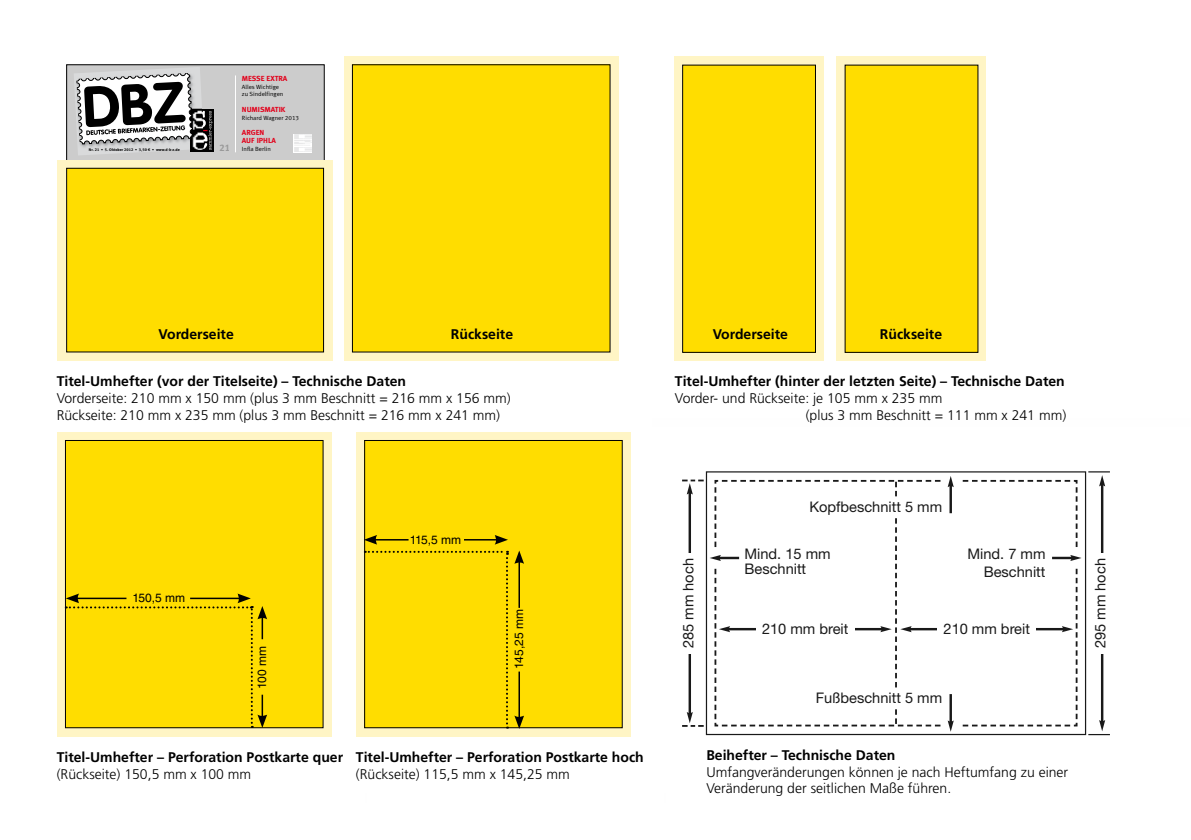
<style>
.page{position:relative;width:1191px;height:840px;background:#fff}
.page>*{position:absolute;margin:0;border:0;box-sizing:border-box;transform-origin:0 0}
.t1{font:14.6px/14.6px "Helvetica Neue";color:#191919}
.t2{font:300 14px/16.8px "Frutiger LT Std";color:#000}
.t3{font:700 14px "Frutiger LT Std";color:#000}
.t4{font:12px "Helvetica LT Std";color:#000}
.t5{font:7.4px/7.8px "Meta Bold LF";color:#e2001a;scale:1.05 1}
.t6{font:6px/7.8px "Meta Normal LF";color:#000;scale:1.05 1}
.t7{font:3.8px "Meta Bold LF";color:#000;scale:1.05 1}
.s1{font-family:"Meta Bold LF";font-size:9.6px;color:#999}
</style>
<div class="page">
<div style="left:67px;top:65px;width:257px;height:99px;background:#ccc"></div>
<div style="left:190px;top:109px;width:24px;height:42px;background:#000"></div>
<img style="left:74px;top:67px;width:128px;height:88px">
<svg style="left:76px;top:73px;width:136px;height:77px"></svg>
<hr style="left:235px;top:75px;width:1px;height:77px;background:#fff">
<svg style="left:293px;top:134px;width:18px;height:18px"></svg>
<img style="left:294px;top:135px;width:17px;height:17px">
<div style="left:66px;top:64px;width:259px;height:105px;border:1px solid #000"></div>
<div style="left:344px;top:56px;width:274px;height:304px;background:#fff5c5"></div>
<div style="left:57px;top:160px;width:275px;height:200px;background:#fff5c5"></div>
<div style="left:67px;top:168px;width:256px;height:184px;background:#fd0"></div>
<div style="left:66px;top:168px;width:258px;height:184px;border:1px solid #000"></div>
<div style="left:352px;top:65px;width:258px;height:287px;background:#fd0"></div>
<div style="left:674px;top:57px;width:149px;height:304px;background:#fff5c5"></div>
<div style="left:682px;top:65px;width:133px;height:287px;background:#fd0"></div>
<div style="left:682px;top:65px;width:134px;height:287px;border:1px solid #000"></div>
<div style="left:836px;top:57px;width:150px;height:304px;background:#fff5c5"></div>
<div style="left:845px;top:65px;width:133px;height:287px;background:#fd0"></div>
<div style="left:706px;top:471px;width:380px;height:263px;border:1px solid #191919"></div>
<hr style="left:688px;top:492px;width:3px;height:221px;background:#191919">
<div style="left:683px;top:552px;width:15px;height:101px;background:#fff"></div>
<hr style="left:1101px;top:484px;width:2px;height:237px;background:#191919">
<div style="left:1095px;top:552px;width:15px;height:101px;background:#fff"></div>
<svg style="left:682px;top:479px;width:21px;height:15px"></svg>
<svg style="left:682px;top:711px;width:21px;height:15px"></svg>
<svg style="left:1099px;top:719px;width:7px;height:12px"></svg>
<svg style="left:710px;top:476px;width:371px;height:255px"></svg>
<svg style="left:1088px;top:471px;width:22px;height:15px"></svg>
<div style="left:356px;top:432px;width:274px;height:304px;background:#fff5c5"></div>
<div style="left:364px;top:440px;width:258px;height:287px;background:#fd0"></div>
<div style="left:364px;top:439px;width:259px;height:288px;border:1px solid #000"></div>
<div style="left:57px;top:432px;width:274px;height:304px;background:#fff5c5"></div>
<div style="left:65px;top:440px;width:258px;height:287px;background:#fd0"></div>
<div style="left:65px;top:439px;width:258px;height:288px;border:1px solid #000"></div>
<hr style="left:518px;top:671px;width:2px;height:47px;background:#000">
<svg style="left:514px;top:715px;width:10px;height:13px"></svg>
<hr style="left:518px;top:560px;width:2px;height:47px;background:#000">
<svg style="left:514px;top:550px;width:10px;height:13px"></svg>
<hr style="left:374px;top:538px;width:34px;height:2px;background:#000">
<svg style="left:364px;top:534px;width:13px;height:10px"></svg>
<hr style="left:464px;top:538px;width:34px;height:2px;background:#000">
<svg style="left:494px;top:535px;width:14px;height:9px"></svg>
<svg style="left:365px;top:550px;width:143px;height:178px"></svg>
<svg style="left:66px;top:593px;width:201px;height:134px"></svg>
<p class="t5" style="left:242px;top:74px;width:45px">MESSE EXTRA</p>
<p class="t6" style="left:242px;top:82px;width:41px">Alles Wichtige zu Sindelfingen</p>
<p class="t5" style="left:242px;top:105px;width:43px">NUMISMATIK</p>
<p class="t6" style="left:242px;top:114px;width:56px">Richard Wagner 2013</p>
<p class="t5" style="left:242px;top:129px;width:34px">ARGEN<br>AUF IPHLA</p>
<p class="t7" style="left:89px;top:148px;width:88px">Nr. 21 • 5. Oktober 2012 • 3,50 € • www.d-b-z.de</p>
<p class="t6" style="left:219px;top:145px;width:50px"><span class="s1">21</span> Infla Berlin</p>
<p class="t3" style="left:159px;top:325px;width:77px">Vorderseite</p>
<p class="t3" style="left:451px;top:325px;width:64px">Rückseite</p>
<p class="t3" style="left:712px;top:325px;width:77px">Vorderseite</p>
<p class="t3" style="left:880px;top:325px;width:64px">Rückseite</p>
<p class="t3" style="left:57px;top:373px;width:351px">Titel-Umhefter (vor der Titelseite) – Technische Daten</p>
<p class="t2" style="left:57px;top:390px;width:455px">Vorderseite: 210 mm x 150 mm (plus 3 mm Beschnitt = 216 mm x 156 mm)<br>Rückseite: 210 mm x 235 mm (plus 3 mm Beschnitt = 216 mm x 241 mm)</p>
<p class="t4" style="left:132px;top:590px;width:54px">150,5 mm</p>
<p class="t4" style="left:255px;top:688px;width:44px;rotate:-90deg">100 mm</p>
<p class="t4" style="left:410px;top:532px;width:53px">115,5 mm</p>
<p class="t4" style="left:512px;top:668px;width:61px;rotate:-90deg">145,25 mm</p>
<p class="t3" style="left:57px;top:748px;width:288px">Titel-Umhefter – Perforation Postkarte quer</p>
<p class="t2" style="left:57px;top:765px;width:196px">(Rückseite) 150,5 mm x 100 mm</p>
<p class="t3" style="left:356px;top:748px;width:289px">Titel-Umhefter – Perforation Postkarte hoch</p>
<p class="t2" style="left:356px;top:765px;width:215px">(Rückseite) 115,5 mm x 145,25 mm</p>
<p class="t3" style="left:675px;top:373px;width:391px">Titel-Umhefter (hinter der letzten Seite) – Technische Daten</p>
<p class="t2" style="left:805px;top:390px;width:262px;text-indent:-131px">Vorder- und Rückseite: je 105 mm x 235 mm<br>(plus 3 mm Beschnitt = 111 mm x 241 mm)</p>
<p class="t1" style="left:809px;top:499px;width:134px">Kopfbeschnitt 5 mm</p>
<p class="t1" style="left:744px;top:546px;width:88px">Mind. 15 mm<br>Beschnitt</p>
<p class="t1" style="left:967px;top:545px;width:80px;line-height:17.6px;text-align:right">Mind. 7 mm<br>Beschnitt</p>
<p class="t1" style="left:680px;top:647px;width:91px;rotate:-90deg">285 mm hoch</p>
<p class="t1" style="left:1092px;top:647px;width:91px;rotate:-90deg">295 mm hoch</p>
<p class="t1" style="left:762px;top:620px;width:88px">210 mm breit</p>
<p class="t1" style="left:943px;top:620px;width:88px">210 mm breit</p>
<p class="t1" style="left:816px;top:689px;width:128px">Fußbeschnitt 5 mm</p>
<p class="t3" style="left:706px;top:746px;width:191px">Beihefter – Technische Daten</p>
<p class="t2" style="left:706px;top:763px;width:363px">Umfangveränderungen können je nach Heftumfang zu einer<br>Veränderung der seitlichen Maße führen.</p>
</div>
